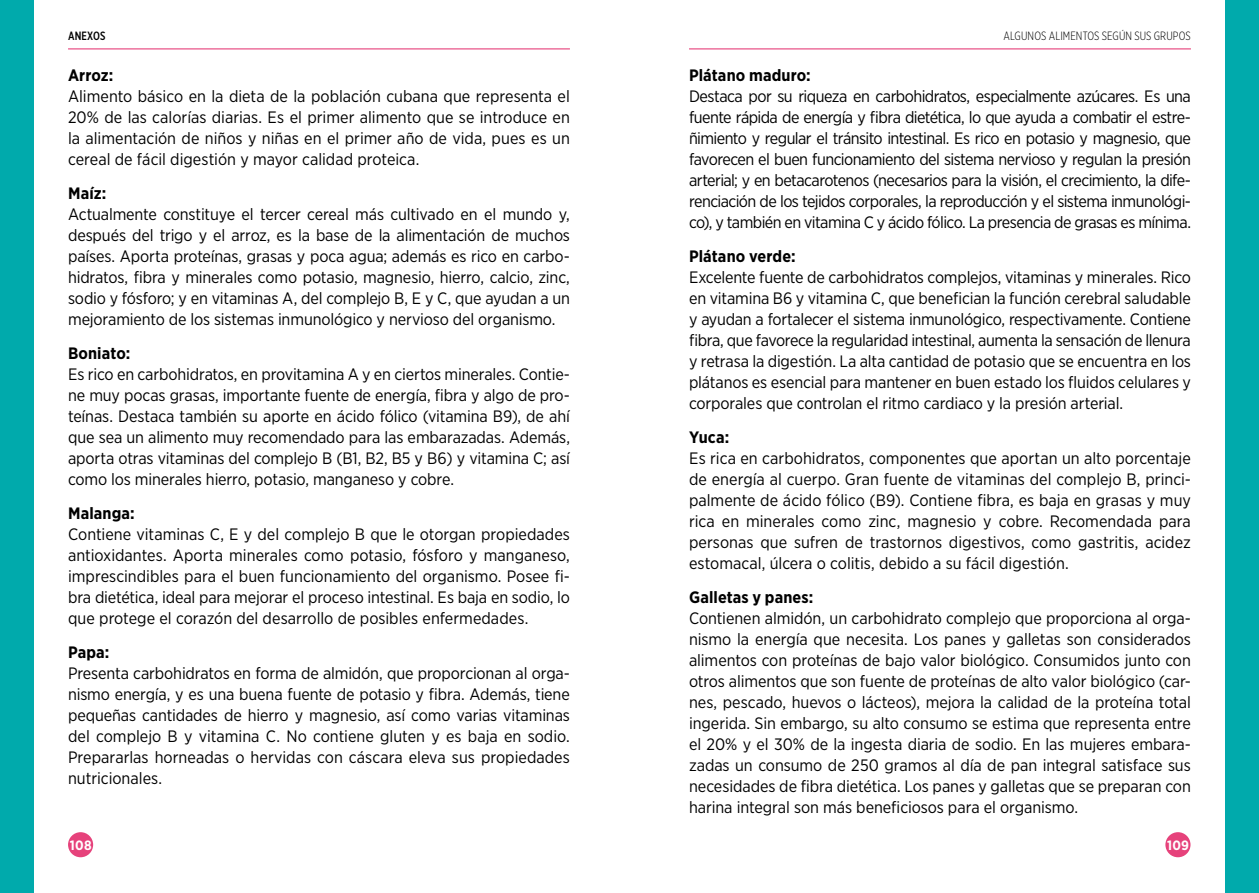
<style>
.page{position:relative;width:1259px;height:893px;background:#fff}
.page>*{position:absolute;margin:0;border:0;box-sizing:border-box;transform-origin:0 0}
.t1{font:16.5px/21px "Gotham Narrow";letter-spacing:-.005em;color:#000;text-align:justify}
.t2{font:700 16.5px "Gotham Narrow";letter-spacing:.005em;color:#000}
.t3{font:700 13.5px "Gotham Narrow";letter-spacing:.015em;color:#fff}
.t4{font:300 12px "Gotham X Narrow";letter-spacing:.005em;color:#000}
.t5{font:500 12px "Gotham X Narrow";letter-spacing:.015em;color:#000}
</style>
<div class="page">
<div style="left:68px;top:832px;width:25px;height:25px;background:#e6427b;border-radius:50%"></div>
<div style="left:1165px;top:832px;width:25px;height:25px;background:#e6427b;border-radius:50%"></div>
<div style="left:1225px;top:0;width:34px;height:893px;background:#00aaac"></div>
<div style="left:0;top:0;width:34px;height:893px;background:#00aaac"></div>
<hr style="left:68px;top:48px;width:502px;height:1px;background:#e6427b">
<hr style="left:689px;top:48px;width:502px;height:1px;background:#e6427b">
<p class="t5" style="left:68px;top:29px;width:39px">ANEXOS</p>
<p class="t4" style="left:1003px;top:29px;width:189px">ALGUNOS ALIMENTOS SEGÚN SUS GRUPOS</p>
<p class="t2" style="left:689px;top:65px;width:123px">Plátano maduro:</p>
<p class="t1" style="left:689px;top:86px;width:503px">Destaca por su riqueza en carbohidratos, especialmente azúcares. Es una fuente rápida de energía y fibra dietética, lo que ayuda a combatir el estre&shy;ñimiento y regular el tránsito intestinal. Es rico en potasio y magnesio, que favorecen el buen funcionamiento del sistema nervioso y regulan la presión arterial; y en betacarotenos (necesarios para la visión, el crecimiento, la dife&shy;renciación de los tejidos corporales, la reproducción y el sistema inmunológi&shy;co), y también en vitamina C y ácido fólico. La presencia de grasas es mínima.</p>
<p class="t2" style="left:689px;top:246px;width:108px">Plátano verde:</p>
<p class="t1" style="left:689px;top:266px;width:503px">Excelente fuente de carbohidratos complejos, vitaminas y minerales. Rico en vitamina B6 y vitamina C, que benefician la función cerebral saludable y ayudan a fortalecer el sistema inmunológico, respectivamente. Contiene fibra, que favorece la regularidad intestinal, aumenta la sensación de llenura y retrasa la digestión. La alta cantidad de potasio que se encuentra en los plátanos es esencial para mantener en buen estado los fluidos celulares y corporales que controlan el ritmo cardiaco y la presión arterial.</p>
<p class="t2" style="left:689px;top:426px;width:42px">Yuca:</p>
<p class="t1" style="left:689px;top:447px;width:503px">Es rica en carbohidratos, componentes que aportan un alto porcentaje de energía al cuerpo. Gran fuente de vitaminas del complejo B, princi&shy;palmente de ácido fólico (B9). Contiene fibra, es baja en grasas y muy rica en minerales como zinc, magnesio y cobre. Recomendada para personas que sufren de trastornos digestivos, como gastritis, acidez estomacal, úlcera o colitis, debido a su fácil digestión.</p>
<p class="t2" style="left:689px;top:586px;width:126px">Galletas y panes:</p>
<p class="t1" style="left:689px;top:607px;width:503px">Contienen almidón, un carbohidrato complejo que proporciona al orga&shy;nismo la energía que necesita. Los panes y galletas son considerados alimentos con proteínas de bajo valor biológico. Consumidos junto con otros alimentos que son fuente de proteínas de alto valor biológico (car&shy;nes, pescado, huevos o lácteos), mejora la calidad de la proteína total ingerida. Sin embargo, su alto consumo se estima que representa entre el 20% y el 30% de la ingesta diaria de sodio. En las mujeres embara&shy;zadas un consumo de 250 gramos al día de pan integral satisface sus necesidades de fibra dietética. Los panes y galletas que se preparan con harina integral son más beneficiosos para el organismo.</p>
<p class="t2" style="left:68px;top:65px;width:47px">Arroz:</p>
<p class="t1" style="left:68px;top:86px;width:503px">Alimento básico en la dieta de la población cubana que representa el 20% de las calorías diarias. Es el primer alimento que se introduce en la alimentación de niños y niñas en el primer año de vida, pues es un cereal de fácil digestión y mayor calidad proteica.</p>
<p class="t2" style="left:68px;top:183px;width:40px">Maíz:</p>
<p class="t1" style="left:68px;top:204px;width:503px">Actualmente constituye el tercer cereal más cultivado en el mundo y, después del trigo y el arroz, es la base de la alimentación de muchos países. Aporta proteínas, grasas y poca agua; además es rico en carbo&shy;hidratos, fibra y minerales como potasio, magnesio, hierro, calcio, zinc, sodio y fósforo; y en vitaminas A, del complejo B, E y C, que ayudan a un mejoramiento de los sistemas inmunológico y nervioso del organismo.</p>
<p class="t2" style="left:68px;top:343px;width:64px">Boniato:</p>
<p class="t1" style="left:68px;top:363px;width:503px">Es rico en carbohidratos, en provitamina A y en ciertos minerales. Contie&shy;ne muy pocas grasas, importante fuente de energía, fibra y algo de pro&shy;teínas. Destaca también su aporte en ácido fólico (vitamina B9), de ahí que sea un alimento muy recomendado para las embarazadas. Además, aporta otras vitaminas del complejo B (B1, B2, B5 y B6) y vitamina C; así como los minerales hierro, potasio, manganeso y cobre.</p>
<p class="t2" style="left:68px;top:502px;width:68px">Malanga:</p>
<p class="t1" style="left:68px;top:523px;width:503px">Contiene vitaminas C, E y del complejo B que le otorgan propiedades antioxidantes. Aporta minerales como potasio, fósforo y manganeso, imprescindibles para el buen funcionamiento del organismo. Posee fi&shy;bra dietética, ideal para mejorar el proceso intestinal. Es baja en sodio, lo que protege el corazón del desarrollo de posibles enfermedades.</p>
<p class="t2" style="left:68px;top:641px;width:43px">Papa:</p>
<p class="t1" style="left:68px;top:662px;width:503px">Presenta carbohidratos en forma de almidón, que proporcionan al orga&shy;nismo energía, y es una buena fuente de potasio y fibra. Además, tiene pequeñas cantidades de hierro y magnesio, así como varias vitaminas del complejo B y vitamina C. No contiene gluten y es baja en sodio.<br>Prepararlas horneadas o hervidas con cáscara eleva sus propiedades nutricionales.</p>
<p class="t3" style="left:70px;top:836px;width:23px">108</p>
<p class="t3" style="left:1167px;top:836px;width:23px">109</p>
</div>
